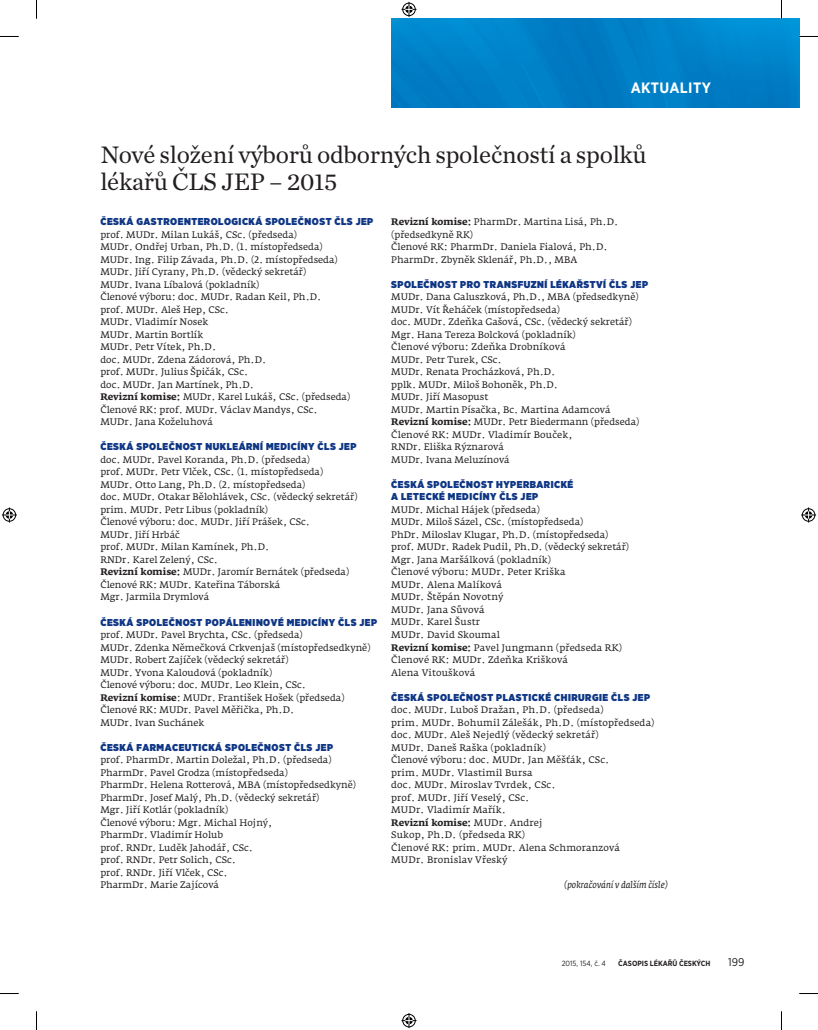
<style>
.page{position:relative;width:818px;height:1030px;background:#fff}
.page>*{position:absolute;margin:0;border:0;box-sizing:border-box;transform-origin:0 0}
.t1{font:25px/27.5px "Chronicle Text G1";letter-spacing:-.01em;color:#231f20}
.t2{font:700 15px "Gotham Narrow";letter-spacing:.025em;color:#fff}
.t3{font:11.25px "Gotham Narrow";color:#231f20}
.t4{font:900 10px/12.5px "Gotham Narrow";letter-spacing:.05em;color:#103785}
.t5{font:9.38px/12.5px "Fedra Serif A Pro";color:#231f20}
.t6{font:italic 9.38px "Fedra Serif A Pro";color:#231f20}
.t7{font:700 7.5px "Gotham Narrow";color:#231f20}
.t8{font:7.5px "Gotham Narrow";color:#231f20}
.s1{font-weight:700}
</style>
<div class="page">
<img style="left:391px;top:19px;width:407px;height:88px">
<svg style="left:0;top:36px;width:19px;height:1px"></svg>
<svg style="left:798px;top:36px;width:19px;height:1px"></svg>
<svg style="left:0;top:993px;width:19px;height:1px"></svg>
<svg style="left:799px;top:993px;width:18px;height:1px"></svg>
<svg style="left:36px;top:0;width:1px;height:19px"></svg>
<svg style="left:36px;top:1011px;width:1px;height:19px"></svg>
<svg style="left:401px;top:2px;width:15px;height:15px"></svg>
<svg style="left:401px;top:1013px;width:15px;height:15px"></svg>
<svg style="left:2px;top:507px;width:15px;height:15px"></svg>
<svg style="left:801px;top:507px;width:14px;height:15px"></svg>
<h2 class="t2" style="left:630px;top:78px;width:82px">AKTUALITY</h2>
<h1 class="t1" style="left:100px;top:139px;width:547px">Nové složení výborů odborných společností a spolků lékařů ČLS JEP – 2015</h1>
<p class="t4" style="left:100px;top:215px;width:274px">ČESKÁ GASTROENTEROLOGICKÁ SPOLEČNOST ČLS JEP</p>
<p class="t5" style="left:100px;top:228px;width:251px">prof. MUDr. Milan Lukáš, CSc. (předseda)<br>MUDr. Ondřej Urban, Ph.D. (1. místopředseda)<br>MUDr. Ing. Filip Závada, Ph.D. (2. místopředseda)<br>MUDr. Jiří Cyrany, Ph.D. (vědecký sekretář)<br>MUDr. Ivana Líbalová (pokladník)<br>Členové výboru: doc. MUDr. Radan Keil, Ph.D.<br>prof. MUDr. Aleš Hep, CSc.<br>MUDr. Vladimír Nosek<br>MUDr. Martin Bortlík<br>MUDr. Petr Vítek, Ph.D.<br>doc. MUDr. Zdena Zádorová, Ph.D.<br>prof. MUDr. Julius Špičák, CSc.<br>doc. MUDr. Jan Martínek, Ph.D.<br><span class="s1">Revizní komise:</span> MUDr. Karel Lukáš, CSc. (předseda)<br>Členové RK: prof. MUDr. Václav Mandys, CSc.<br>MUDr. Jana Koželuhová</p>
<p class="t4" style="left:100px;top:440px;width:257px">ČESKÁ SPOLEČNOST NUKLEÁRNÍ MEDICÍNY ČLS JEP</p>
<p class="t5" style="left:100px;top:453px;width:259px">doc. MUDr. Pavel Koranda, Ph.D. (předseda)<br>prof. MUDr. Petr Vlček, CSc. (1. místopředseda)<br>MUDr. Otto Lang, Ph.D. (2. místopředseda)<br>doc. MUDr. Otakar Bělohlávek, CSc. (vědecký sekretář) prim. MUDr. Petr Libus (pokladník)<br>Členové výboru: doc. MUDr. Jiří Prášek, CSc.<br>MUDr. Jiří Hrbáč<br>prof. MUDr. Milan Kamínek, Ph.D.<br>RNDr. Karel Zelený, CSc.<br><span class="s1">Revizní komise:</span> MUDr. Jaromír Bernátek (předseda)<br>Členové RK: MUDr. Kateřina Táborská<br>Mgr. Jarmila Drymlová</p>
<p class="t4" style="left:100px;top:615px;width:278px">ČESKÁ SPOLEČNOST POPÁLENINOVÉ MEDICÍNY ČLS JEP</p>
<p class="t5" style="left:100px;top:628px;width:272px">prof. MUDr. Pavel Brychta, CSc. (předseda)<br>MUDr. Zdenka Němečková Crkvenjaš (místopředsedkyně)<br>MUDr. Robert Zajíček (vědecký sekretář)<br>MUDr. Yvona Kaloudová (pokladník)<br>Členové výboru: doc. MUDr. Leo Klein, CSc.<br><span class="s1">Revizní komise</span>: MUDr. František Hošek (předseda)<br>Členové RK: MUDr. Pavel Měřička, Ph.D.<br>MUDr. Ivan Suchánek</p>
<p class="t4" style="left:100px;top:740px;width:234px">ČESKÁ FARMACEUTICKÁ SPOLEČNOST ČLS JEP</p>
<p class="t5" style="left:100px;top:753px;width:257px">prof. PharmDr. Martin Doležal, Ph.D. (předseda)<br>PharmDr. Pavel Grodza (místopředseda)<br>PharmDr. Helena Rotterová, MBA (místopředsedkyně)<br>PharmDr. Josef Malý, Ph.D. (vědecký sekretář)<br>Mgr. Jiří Kotlár (pokladník)<br>Členové výboru: Mgr. Michal Hojný,<br>PharmDr. Vladimír Holub<br>prof. RNDr. Luděk Jahodář, CSc.<br>prof. RNDr. Petr Solich, CSc.<br>prof. RNDr. Jiří Vlček, CSc.<br>PharmDr. Marie Zajícová</p>
<p class="t5" style="left:391px;top:216px;width:228px"><span class="s1">Revizní komise:</span> PharmDr. Martina Lisá, Ph.D. (předsedkyně RK)<br>Členové RK: PharmDr. Daniela Fialová, Ph.D.<br>PharmDr. Zbyněk Sklenář, Ph.D., MBA</p>
<p class="t4" style="left:391px;top:278px;width:258px">SPOLEČNOST PRO TRANSFUZNÍ LÉKAŘSTVÍ ČLS JEP</p>
<p class="t5" style="left:391px;top:291px;width:249px">MUDr. Dana Galuszková, Ph.D., MBA (předsedkyně)<br>MUDr. Vít Řeháček (místopředseda)<br>doc. MUDr. Zdeňka Gašová, CSc. (vědecký sekretář)<br>Mgr. Hana Tereza Bolcková (pokladník)<br>Členové výboru: Zdeňka Drobníková<br>MUDr. Petr Turek, CSc.<br>MUDr. Renata Procházková, Ph.D.<br>pplk. MUDr. Miloš Bohoněk, Ph.D.<br>MUDr. Jiří Masopust<br>MUDr. Martin Písačka, Bc. Martina Adamcová <span class="s1">Revizní komise:</span> MUDr. Petr Biedermann (předseda)<br>Členové RK: MUDr. Vladimír Bouček,<br>RNDr. Eliška Rýznarová<br>MUDr. Ivana Meluzínová</p>
<p class="t4" style="left:391px;top:478px;width:183px">ČESKÁ SPOLEČNOST HYPERBARICKÉ<br>A LETECKÉ MEDICÍNY ČLS JEP</p>
<p class="t5" style="left:391px;top:503px;width:239px">MUDr. Michal Hájek (předseda)<br>MUDr. Miloš Sázel, CSc. (místopředseda)<br>PhDr. Miloslav Klugar, Ph.D. (místopředseda) prof. MUDr. Radek Pudil, Ph.D. (vědecký sekretář)<br>Mgr. Jana Maršálková (pokladník)<br>Členové výboru: MUDr. Peter Kriška<br>MUDr. Alena Malíková<br>MUDr. Štěpán Novotný<br>MUDr. Jana Sůvová<br>MUDr. Karel Šustr<br>MUDr. David Skoumal<br><span class="s1">Revizní komise:</span> Pavel Jungmann (předseda RK)<br>Členové RK: MUDr. Zdeňka Krišková<br>Alena Vitoušková</p>
<p class="t4" style="left:391px;top:690px;width:260px">ČESKÁ SPOLEČNOST PLASTICKÉ CHIRURGIE ČLS JEP</p>
<p class="t5" style="left:391px;top:703px;width:265px">doc. MUDr. Luboš Dražan, Ph.D. (předseda)<br>prim. MUDr. Bohumil Zálešák, Ph.D. (místopředseda) doc. MUDr. Aleš Nejedlý (vědecký sekretář)<br>MUDr. Daneš Raška (pokladník)<br>Členové výboru: doc. MUDr. Jan Měšťák, CSc.<br>prim. MUDr. Vlastimil Bursa<br>doc. MUDr. Miroslav Tvrdek, CSc.<br>prof. MUDr. Jiří Veselý, CSc.<br>MUDr. Vladimír Mařík.<br><span class="s1">Revizní komise:</span> MUDr. Andrej<br>Sukop, Ph.D. (předseda RK)<br>Členové RK: prim. MUDr. Alena Schmoranzová MUDr. Bronislav Vřeský</p>
<p class="t6" style="left:563px;top:879px;width:105px">(pokračování v dalším čísle)</p>
<p class="t8" style="left:561px;top:958px;width:46px">2015, 154, č. 4</p>
<p class="t7" style="left:618px;top:958px;width:94px">ČASOPIS LÉKAŘŮ ČESKÝCH</p>
<p class="t3" style="left:727px;top:954px;width:18px">199</p>
</div>
